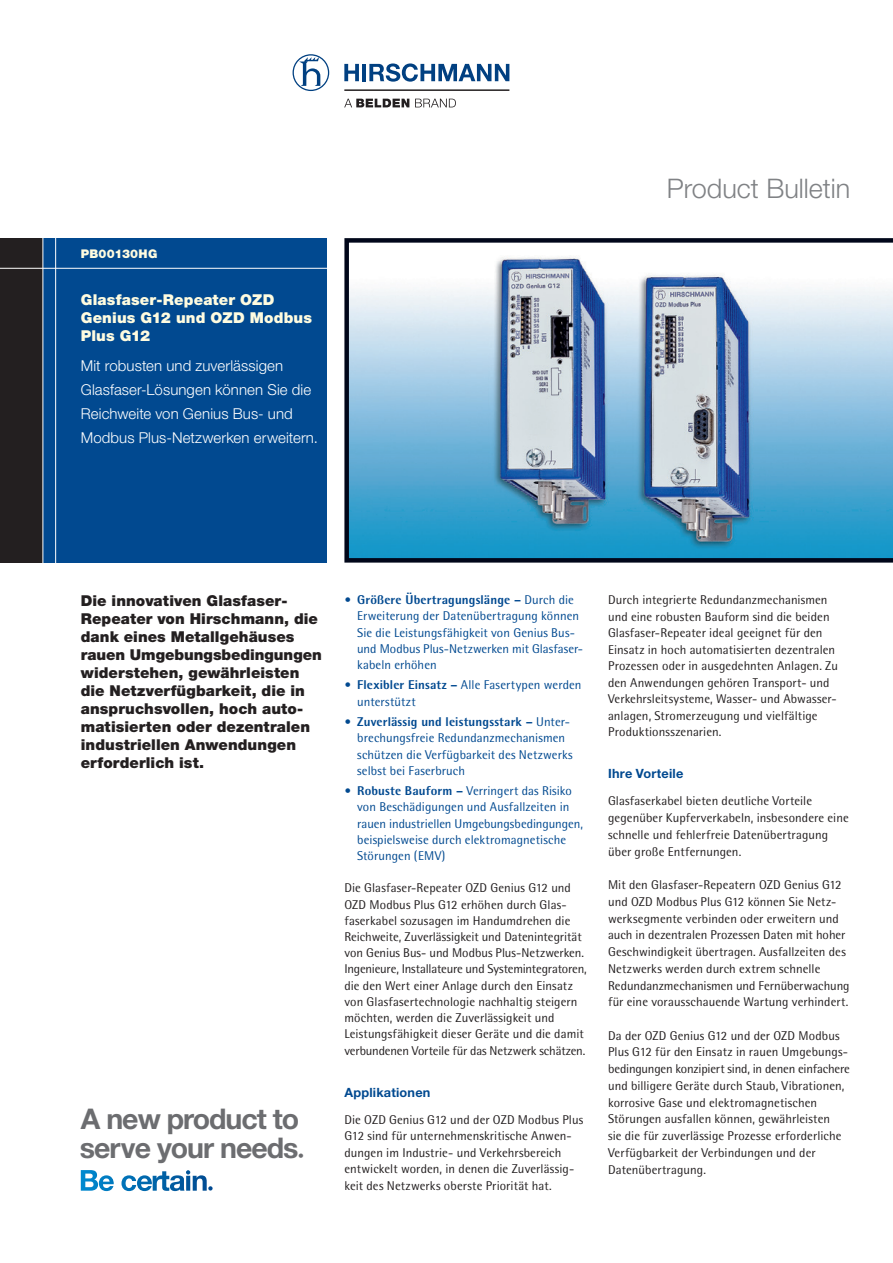
<style>
.page{position:relative;width:893px;height:1263px;background:#fff}
.page>*{position:absolute;margin:0;border:0;box-sizing:border-box;transform-origin:0 0}
.t1{font:700 28.5px/29.2px "Helvetica Neue";letter-spacing:-.035em;color:#6c6d70}
.t2{font:300 27px "Helvetica Neue";color:#808285}
.t3{font:900 15px/18px "Helvetica Neue";letter-spacing:.005em;color:#231f20}
.t4{font:300 15px/24px "Helvetica Neue";letter-spacing:.005em;color:#fff}
.t5{font:900 15px/18px "Helvetica Neue";letter-spacing:.01em;color:#fffce0}
.t6{font:12.75px/16.8px "Rotis Semi Sans";letter-spacing:.005em;color:#231f20}
.t7{font:12.75px/16.2px "Rotis Semi Sans";letter-spacing:.005em;color:#014990}
.t8{font:700 12.75px "Helvetica Neue";letter-spacing:.015em;color:#014990}
.t9{font:900 12px "Helvetica Neue";letter-spacing:.015em;color:#fffce0}
.s1{font-weight:700}
.s2{font-weight:800}
</style>
<div class="page">
<div style="left:43px;top:238px;width:284px;height:325px;background:#014990"></div>
<div style="left:0;top:238px;width:43px;height:325px;background:#231f20"></div>
<hr style="left:43px;top:234px;width:1px;height:340px;background:#fff">
<hr style="left:55px;top:234px;width:1px;height:340px;background:#fff">
<hr style="left:0;top:268px;width:327px;height:1px;background:#fff">
<svg style="left:344px;top:99px;width:65px;height:8px"></svg>
<svg style="left:415px;top:99px;width:41px;height:8px"></svg>
<svg style="left:344px;top:64px;width:15px;height:17px"></svg>
<hr style="left:362px;top:64px;width:4px;height:17px;background:#014081">
<svg style="left:293px;top:54px;width:36px;height:37px"></svg>
<svg style="left:369px;top:63px;width:140px;height:19px"></svg>
<hr style="left:344px;top:89px;width:165px;height:2px;background:#231f20">
<svg style="left:81px;top:1170px;width:132px;height:21px"></svg>
<svg style="left:344px;top:238px;width:549px;height:325px;background:#88b2cd"></svg>
<p class="t9" style="left:81px;top:246px;width:78px">PB00130HG</p>
<p class="t5" style="left:81px;top:290px;width:233px">Glasfaser-Repeater OZD<br>Genius G12 und OZD Modbus<br>Plus G12</p>
<p class="t4" style="left:81px;top:354px;width:239px">Mit robusten und zuverlässigen Glasfaser-Lösungen können Sie die Reichweite von Genius Bus- und Modbus Plus-Netzwerken erweitern.</p>
<h2 class="t2" style="left:667px;top:172px;width:185px">Product Bulletin</h2>
<p class="t3" style="left:81px;top:592px;width:243px">Die innovativen Glasfaser-<br>Repeater von Hirschmann, die dank eines Metallgehäuses rauen Umgebungsbedingungen widerstehen, gewährleisten die Netzverfügbarkeit, die in anspruchsvollen, hoch auto&shy;matisierten oder dezentralen industriellen Anwendungen erforderlich ist.</p>
<p class="t7" style="left:357px;top:592px;width:227px;text-indent:-13px"><span class="s1">•</span> <span class="s2">Größere Übertragungslänge –</span> Durch die Erweiterung der Datenübertragung können Sie die Leistungsfähigkeit von Genius Bus&shy;und Modbus Plus-Netzwerken mit Glasfaser&shy;kabeln erhöhen</p>
<p class="t7" style="left:357px;top:677px;width:226px;text-indent:-13px"><span class="s1">•</span> <span class="s2">Flexibler Einsatz –</span> Alle Fasertypen werden unterstützt</p>
<p class="t7" style="left:357px;top:713px;width:217px;text-indent:-13px"><span class="s1">•</span> <span class="s2">Zuverlässig und leistungsstark –</span> Unter&shy;brechungsfreie Redundanzmechanismen schützen die Verfügbarkeit des Netzwerks selbst bei Faserbruch</p>
<p class="t7" style="left:357px;top:783px;width:227px;text-indent:-13px"><span class="s1">•</span> <span class="s2">Robuste Bauform –</span> Verringert das Risiko von Beschädigungen und Ausfallzeiten in rauen industriellen Umgebungsbedingungen, beispielsweise durch elektromagnetische Störungen (EMV)</p>
<p class="t6" style="left:344px;top:880px;width:244px;line-height:16.2px">Die Glasfaser-Repeater OZD Genius G12 und OZD Modbus Plus G12 erhöhen durch Glas&shy;faserkabel sozusagen im Handumdrehen die Reichweite, Zuverlässigkeit und Datenintegrität von Genius Bus- und Modbus Plus-Netzwerken.<br>Ingenieure, Installateure und Systemintegratoren, die den Wert einer Anlage durch den Einsatz von Glasfasertechnologie nachhaltig steigern möchten, werden die Zuverlässigkeit und Leistungsfähigkeit dieser Geräte und die damit verbundenen Vorteile für das Netzwerk schätzen.</p>
<p class="t8" style="left:344px;top:1084px;width:88px">Applikationen</p>
<p class="t6" style="left:344px;top:1111px;width:240px">Die OZD Genius G12 und der OZD Modbus Plus G12 sind für unternehmenskritische Anwen&shy;dungen im Industrie- und Verkehrsbereich entwickelt worden, in denen die Zuverlässig&shy;keit des Netzwerks oberste Priorität hat.</p>
<h1 class="t1" style="left:80px;top:1103px;width:226px">A new product to serve your needs<sub>·</sub></h1>
<p class="t6" style="left:608px;top:591px;width:232px">Durch integrierte Redundanzmechanismen und eine robusten Bauform sind die beiden Glasfaser-Repeater ideal geeignet für den Einsatz in hoch automatisierten dezentralen Prozessen oder in ausgedehnten Anlagen. Zu den Anwendungen gehören Transport- und Verkehrsleitsysteme, Wasser- und Abwasser&shy;anlagen, Stromerzeugung und vielfältige Produktionsszenarien.</p>
<p class="t8" style="left:608px;top:766px;width:77px">Ihre Vorteile</p>
<p class="t6" style="left:608px;top:793px;width:242px">Glasfaserkabel bieten deutliche Vorteile gegenüber Kupferverkabeln, insbesondere eine schnelle und fehlerfreie Datenübertragung über große Entfernungen.</p>
<p class="t6" style="left:608px;top:876px;width:243px">Mit den Glasfaser-Repeatern OZD Genius G12 und OZD Modbus Plus G12 können Sie Netz&shy;werksegmente verbinden oder erweitern und auch in dezentralen Prozessen Daten mit hoher Geschwindigkeit übertragen. Ausfallzeiten des Netzwerks werden durch extrem schnelle Redundanzmechanismen und Fernüberwachung für eine vorausschauende Wartung verhindert.</p>
<p class="t6" style="left:608px;top:1027px;width:243px">Da der OZD Genius G12 und der OZD Modbus Plus G12 für den Einsatz in rauen Umgebungs&shy;bedingungen konzipiert sind, in denen einfachere und billigere Geräte durch Staub, Vibrationen, korrosive Gase und elektromagnetischen Störungen ausfallen können, gewährleisten<br>sie die für zuverlässige Prozesse erforderliche Verfügbarkeit der Verbindungen und der Datenübertragung.</p>
</div>
